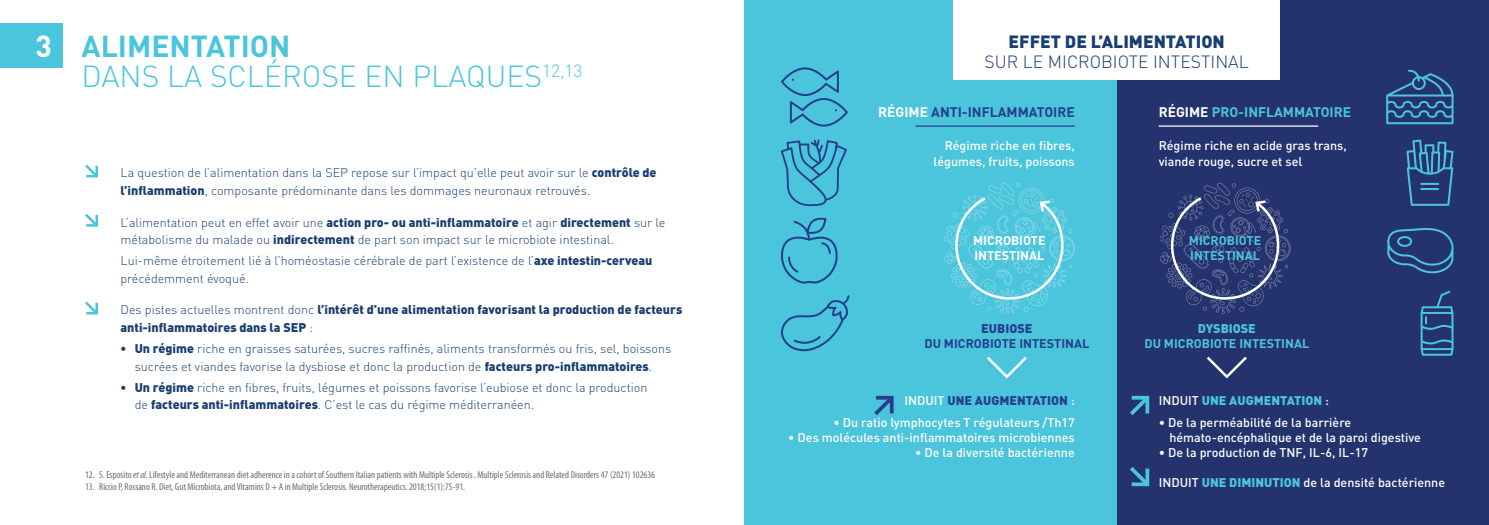
<style>
.page{position:relative;width:1489px;height:525px;background:#fff}
.page>*{position:absolute;margin:0;border:0;box-sizing:border-box;transform-origin:0 0}
.t1{font:300 30px/30px "DIN";color:#4bc5db}
.t2{font:300 17.5px/20px "DIN";color:#193e70;text-align:center}
.t3{font:700 13.75px "DIN";color:#253f8e}
.t4{font:700 13.75px "DIN";color:#4bc5db}
.t5{font:300 12.5px/17.5px "DIN";color:#193e70}
.t6{font:500 12.5px/15px "DIN";color:#fff}
.t7{font:900 12.5px/17.5px "DIN";color:#193e70}
.t8{font:700 12.5px/15px "DIN";color:#4bc5db}
.t9{font:700 12.5px/15px "DIN";color:#253f8e;text-align:center}
.t10{font:900 12.5px "DIN";color:#253f8e}
.t11{font:900 12.5px "DIN";color:#4bc5db}
.t12{font:700 12.5px/15px "DIN";color:#fff}
.t13{font:condensed 10px "Myriad Pro";color:#6c6d70}
.s1{font-weight:700;color:#fff}
.s2{font-weight:700}
.s3{font-weight:900}
.s4{font-weight:300}
.s5{font-style:italic}
.s6{color:#fff}
.s7{font-weight:500;color:#fff}
.s8{font-weight:900;color:#4bc5db}
</style>
<div class="page">
<div style="left:1116px;top:0;width:372px;height:524px;background:#24336d"></div>
<div style="left:744px;top:0;width:372px;height:524px;background:#4bc5db"></div>
<div style="left:953px;top:0;width:326px;height:80px;background:#fff"></div>
<div style="left:0;top:23px;width:62px;height:44px;background:#4bc5db"></div>
<hr style="left:915px;top:125px;width:159px;height:2px;background:#253f8e">
<hr style="left:1158px;top:125px;width:160px;height:2px;background:#fff">
<svg style="left:874px;top:395px;width:20px;height:20px"></svg>
<svg style="left:1130px;top:395px;width:20px;height:20px"></svg>
<svg style="left:1130px;top:467px;width:20px;height:20px"></svg>
<svg style="left:953px;top:183px;width:111px;height:118px"></svg>
<svg style="left:987px;top:356px;width:40px;height:23px"></svg>
<svg style="left:1169px;top:183px;width:111px;height:118px"></svg>
<svg style="left:1206px;top:356px;width:41px;height:23px"></svg>
<svg style="left:1387px;top:228px;width:66px;height:45px"></svg>
<svg style="left:1406px;top:139px;width:47px;height:67px"></svg>
<svg style="left:1386px;top:70px;width:67px;height:54px"></svg>
<svg style="left:781px;top:217px;width:56px;height:66px"></svg>
<svg style="left:781px;top:67px;width:66px;height:59px"></svg>
<svg style="left:781px;top:295px;width:68px;height:56px"></svg>
<svg style="left:1420px;top:290px;width:33px;height:65px"></svg>
<svg style="left:781px;top:139px;width:66px;height:68px"></svg>
<svg style="left:85px;top:164px;width:13px;height:14px"></svg>
<svg style="left:85px;top:214px;width:13px;height:13px"></svg>
<svg style="left:85px;top:301px;width:13px;height:14px"></svg>
<p class="t1" style="left:81px;top:31px;width:502px;text-indent:-46px"><span class="s1">3</span> <span class="s2">ALIMENTATION<br></span>DANS LA SCLÉROSE EN PLAQUES<sup>12,13</sup></p>
<p class="t5" style="left:120px;top:164px;width:537px">La question de l’alimentation dans la SEP repose sur l’impact qu’elle peut avoir sur le <span class="s3">contrôle de l’inflammation</span>, composante prédominante dans les dommages neuronaux retrouvés.</p>
<p class="t5" style="left:120px;top:213px;width:546px">L’alimentation peut en effet avoir une <span class="s3">action pro- ou anti-inflammatoire</span> et agir <span class="s3">directement</span> sur le métabolisme du malade ou <span class="s3">indirectement</span> de part son impact sur le microbiote intestinal.</p>
<p class="t5" style="left:120px;top:252px;width:533px">Lui-même étroitement lié à l’homéostasie cérébrale de part l’existence de l’<span class="s3">axe intestin-cerveau </span>précédemment évoqué.</p>
<p class="t7" style="left:120px;top:300px;width:563px"><span class="s4">Des pistes actuelles montrent donc</span> l’intérêt d’une alimentation favorisant la production de facteurs anti-inflammatoires dans la SEP <span class="s4">:</span></p>
<p class="t5" style="left:120px;top:339px;width:552px;text-align:center"><span class="s3">• Un régime</span> riche en graisses saturées, sucres raffinés, aliments transformés ou fris, sel, boissons sucrées et viandes favorise la dysbiose et donc la production de <span class="s3">facteurs pro-inflammatoires</span>.</p>
<p class="t5" style="left:135px;top:378px;width:514px;text-indent:-14px"><span class="s3">• Un régime</span> riche en fibres, fruits, légumes et poissons favorise l’eubiose et donc la production de <span class="s3">facteurs anti-inflammatoires</span>. C’est le cas du régime méditerranéen.</p>
<p class="t13" style="left:85px;top:468px;width:571px">12. S. Esposito <span class="s5">et al.</span> Lifestyle and Mediterranean diet adherence in a cohort of Southern Italian patients with Multiple Sclerosis . Multiple Sclerosis and Related Disorders 47 (2021) 102636</p>
<p class="t13" style="left:85px;top:480px;width:381px">13. Riccio P, Rossano R. Diet, Gut Microbiota, and Vitamins D + A in Multiple Sclerosis. Neurotherapeutics. 2018;15(1):75-91.</p>
<p class="t2" style="left:984px;top:31px;width:266px"><span class="s3">EFFET DE L’ALIMENTATION<br></span>SUR LE MICROBIOTE INTESTINAL</p>
<p class="t3" style="left:878px;top:103px;width:198px"><span class="s6">RÉGIME</span> ANTI-INFLAMMATOIRE</p>
<p class="t6" style="left:933px;top:138px;width:143px;text-align:right">Régime riche en fibres, légumes, fruits, poissons</p>
<p class="t12" style="left:973px;top:233px;width:74px">MICROBIOTE<br>INTESTINAL</p>
<p class="t9" style="left:924px;top:321px;width:166px"><span class="s3">EUBIOSE<br></span>DU MICROBIOTE INTESTINAL</p>
<p class="t10" style="left:904px;top:391px;width:172px"><span class="s7">INDUIT</span> UNE AUGMENTATION <span class="s7">:</span></p>
<p class="t6" style="left:833px;top:414px;width:243px">• Du ratio lymphocytes T régulateurs /Th17</p>
<p class="t6" style="left:788px;top:429px;width:288px">• Des molécules anti-inflammatoires microbiennes</p>
<p class="t6" style="left:915px;top:444px;width:161px">• De la diversité bactérienne</p>
<p class="t4" style="left:1158px;top:103px;width:194px"><span class="s6">RÉGIME</span> PRO-INFLAMMATOIRE</p>
<p class="t6" style="left:1158px;top:138px;width:190px">Régime riche en acide gras trans, viande rouge, sucre et sel</p>
<p class="t8" style="left:1188px;top:233px;width:74px">MICROBIOTE<br>INTESTINAL</p>
<p class="t8" style="left:1144px;top:321px;width:166px;text-align:center"><span class="s3">DYSBIOSE<br></span>DU MICROBIOTE INTESTINAL</p>
<p class="t11" style="left:1158px;top:391px;width:172px"><span class="s7">INDUIT</span> UNE AUGMENTATION <span class="s7">:</span></p>
<p class="t6" style="left:1169px;top:414px;width:253px;text-indent:-11px">• De la perméabilité de la barrière hémato-encéphalique et de la paroi digestive</p>
<p class="t6" style="left:1158px;top:444px;width:211px">• De la production de TNF, IL-6, IL-17</p>
<p class="t6" style="left:1158px;top:474px;width:288px">INDUIT <span class="s8">UNE DIMINUTION</span> de la densité bactérienne</p>
</div>
